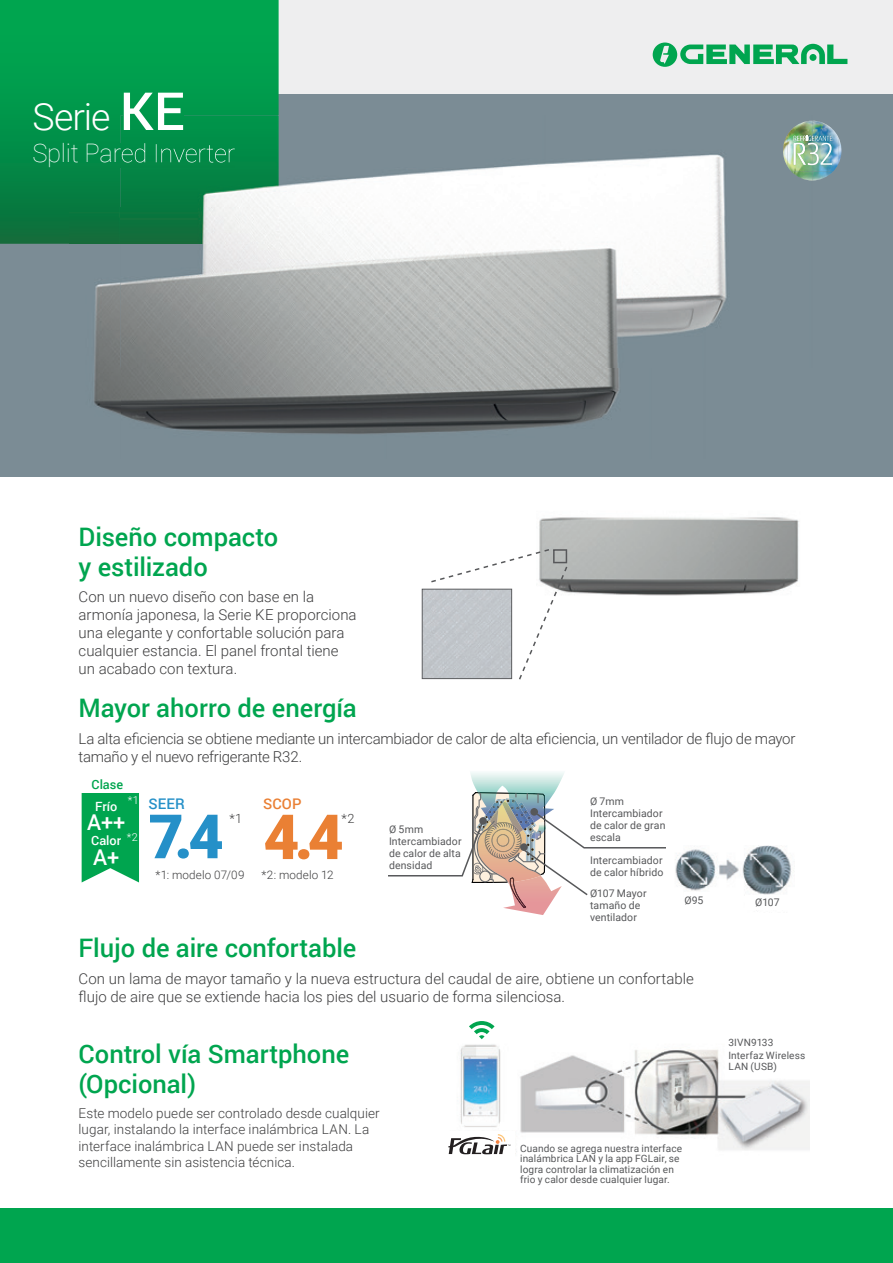
<style>
.page{position:relative;width:893px;height:1263px;background:#fff}
.page>*{position:absolute;margin:0;border:0;box-sizing:border-box;transform-origin:0 0}
.t1{font:900 61.2px "Roboto";color:#2590c8}
.t2{font:300 37.5px "Roboto";letter-spacing:-.03em;color:#fff}
.t3{font:500 25.5px/30px "Roboto";color:#00a54f}
.t4{font:500 21.75px "Roboto";color:#fff}
.t5{font:300 15px/18px "Roboto";color:#3e3e3f}
.t6{font:300 15px/18px "Roboto";letter-spacing:-.02em;color:#3e3e3f}
.t7{font:500 14.7px "Roboto";color:#2590c8}
.t8{font:500 14.7px "Roboto";color:#ea8034}
.t9{font:300 13.5px/16.5px "Roboto";letter-spacing:.005em;color:#3e3e3f}
.t10{font:500 12.75px "Roboto";color:#fff}
.t11{font:500 12.75px "Roboto";color:#00a54f}
.t12{font:300 12.75px "Roboto";color:#3e3e3f}
.t13{font:300 11.7px "Roboto";letter-spacing:.015em;color:#3e3e3f}
.t14{font:300 10.8px "Roboto";color:#fff}
.t15{font:10.5px/12px "Roboto";letter-spacing:.01em;color:#57585a}
.t16{font:10.05px/10.5px "Roboto";letter-spacing:.01em;color:#57585a}
.s1{font-weight:500;font-size:52.5px}
.s2{font-size:62.25px;color:#ea8034}
</style>
<div class="page">
<div style="left:270px;top:0;width:623px;height:94px;background:#eeeeef"></div>
<div style="left:0;top:94px;width:893px;height:383px;background:#7b8c95"></div>
<img style="left:813px;top:121px;width:28px;height:59px">
<img style="left:813px;top:129px;width:25px;height:42px">
<img style="left:539px;top:517px;width:260px;height:79px">
<svg style="left:422px;top:549px;width:145px;height:130px"></svg>
<div style="left:0;top:1209px;width:893px;height:54px;background:#00a54f"></div>
<img style="left:460px;top:1039px;width:349px;height:115px">
<svg style="left:469px;top:1021px;width:26px;height:18px"></svg>
<svg style="left:82px;top:794px;width:57px;height:88px;background:#13ab5c"></svg>
<img style="left:470px;top:772px;width:94px;height:20px">
<svg style="left:388px;top:792px;width:278px;height:123px"></svg>
<div style="left:530px;top:808px;width:8px;height:8px;background:#57585a;border-radius:50%"></div>
<img style="left:675px;top:845px;width:117px;height:50px">
<div style="left:520px;top:843px;width:8px;height:8px;background:#57585a;border-radius:50%"></div>
<div style="left:479px;top:817px;width:8px;height:8px;background:#57585a;border-radius:50%"></div>
<div style="left:684px;top:892px;width:26px;height:15px;background:#fff"></div>
<div style="left:446px;top:1131px;width:69px;height:35px;background:#fff"></div>
<svg style="left:448px;top:1134px;width:62px;height:20px"></svg>
<svg style="left:653px;top:43px;width:194px;height:24px"></svg>
<svg style="left:0;top:0;width:279px;height:244px;background:#01984b"></svg>
<img style="left:120px;top:116px;width:425px;height:91px">
<img style="left:545px;top:120px;width:268px;height:96px">
<img style="left:705px;top:216px;width:22px;height:111px">
<img style="left:787px;top:129px;width:5px;height:42px">
<svg style="left:794px;top:136px;width:38px;height:29px"></svg>
<img style="left:124px;top:116px;width:59px;height:14px">
<img style="left:120px;top:143px;width:115px;height:24px">
<img style="left:94px;top:282px;width:28px;height:133px">
<img style="left:122px;top:367px;width:497px;height:67px">
<img style="left:69px;top:207px;width:51px;height:37px">
<img style="left:120px;top:207px;width:585px;height:160px">
<h2 class="t2" style="left:32px;top:90px;width:153px">Serie <span class="s1">KE</span></h2>
<h3 class="t3" style="left:79px;top:520px;width:201px">Diseño compacto y estilizado</h3>
<p class="t5" style="left:79px;top:587px;width:280px">Con un nuevo diseño con base en la armonía japonesa, la Serie KE proporciona una elegante y confortable solución para cualquier estancia. El panel frontal tiene un acabado con textura.</p>
<h3 class="t3" style="left:79px;top:692px;width:280px">Mayor ahorro de energía</h3>
<p class="t6" style="left:79px;top:729px;width:718px">La alta eficiencia se obtiene mediante un intercambiador de calor de alta eficiencia, un ventilador de flujo de mayor tamaño y el nuevo refrigerante R32.</p>
<p class="t7" style="left:148px;top:794px;width:38px">SEER</p>
<p class="t8" style="left:263px;top:794px;width:40px">SCOP</p>
<h1 class="t1" style="left:148px;top:793px;width:197px">7.4 <span class="s2">4.4</span></h1>
<p class="t12" style="left:341px;top:810px;width:14px">*2</p>
<p class="t13" style="left:156px;top:866px;width:90px">*1: modelo 07/09</p>
<p class="t13" style="left:261px;top:866px;width:74px">*2: modelo 12</p>
<p class="t11" style="left:92px;top:776px;width:33px">Clase</p>
<p class="t14" style="left:128px;top:793px;width:12px">*1</p>
<p class="t14" style="left:127px;top:829px;width:13px">*2</p>
<p class="t15" style="left:590px;top:795px;width:77px">Ø 7mm<br>Intercambiador de calor de gran escala</p>
<p class="t15" style="left:590px;top:853px;width:75px">Intercambiador de calor híbrido</p>
<p class="t15" style="left:590px;top:887px;width:58px">Ø107 Mayor tamaño de ventilador</p>
<p class="t15" style="left:684px;top:893px;width:21px">Ø95</p>
<p class="t15" style="left:755px;top:896px;width:26px">Ø107</p>
<p class="t10" style="left:95px;top:797px;width:24px">Frío</p>
<h3 class="t4" style="left:87px;top:807px;width:40px">A++</h3>
<p class="t10" style="left:91px;top:832px;width:31px">Calor</p>
<h3 class="t4" style="left:93px;top:842px;width:28px">A+</h3>
<p class="t12" style="left:229px;top:810px;width:14px">*1</p>
<p class="t15" style="left:389px;top:822px;width:74px">Ø 5mm<br>Intercambiador de calor de alta densidad</p>
<h3 class="t3" style="left:79px;top:932px;width:279px">Flujo de aire confortable</h3>
<p class="t5" style="left:79px;top:969px;width:617px">Con un lama de mayor tamaño y la nueva estructura del caudal de aire, obtiene un confortable flujo de aire que se extiende hacia los pies del usuario de forma silenciosa.</p>
<h3 class="t3" style="left:79px;top:1038px;width:272px">Control vía Smartphone (Opcional)</h3>
<p class="t9" style="left:79px;top:1104px;width:303px">Este modelo puede ser controlado desde cualquier lugar, instalando la interface inalámbrica LAN. La interface inalámbrica LAN puede ser instalada sencillamente sin asistencia técnica.</p>
<p class="t16" style="left:520px;top:1142px;width:164px">Cuando se agrega nuestra interface inalámbrica LAN y la app FGLair, se logra controlar la climatización en frio y calor desde cualquier lugar.</p>
<p class="t16" style="left:728px;top:1035px;width:78px;line-height:13.4px">3IVN9133<br>Interfaz Wireless</p>
<p class="t16" style="left:728px;top:1061px;width:50px">LAN (USB)</p>
</div>
